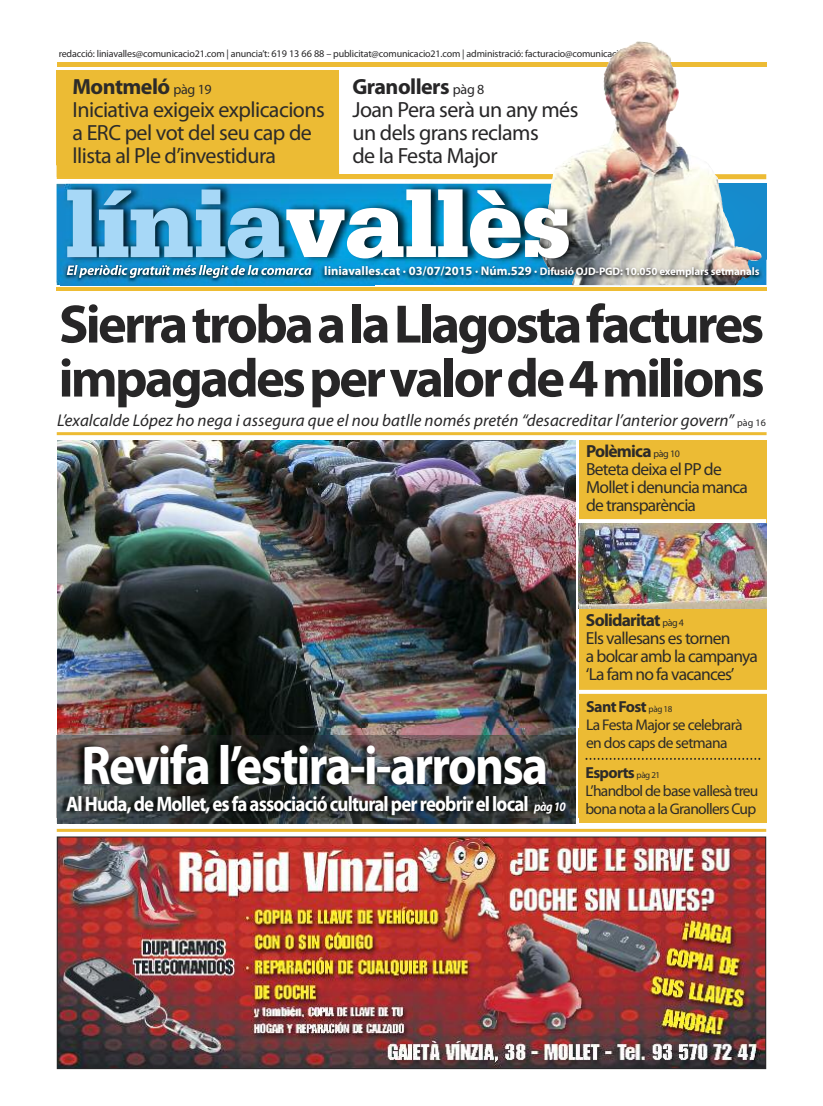
<style>
.page{position:relative;width:823px;height:1106px;background:#fff}
.page>*{position:absolute;margin:0;border:0;box-sizing:border-box;transform-origin:0 0}
.t1{font:900 100px "Serifa";letter-spacing:-.015em;color:#fff}
.t2{font:700 55px "Myriad Pro";letter-spacing:-.035em;color:#fff;scale:.9 1}
.t3{font:700 54.5px/54px "Myriad Pro";letter-spacing:-.05em;color:#272627}
.t4{font:22px/23px "Myriad Pro";letter-spacing:-.025em;color:#2d2b29}
.t5{font:22px/23px "Myriad Pro";letter-spacing:-.025em;color:#272627}
.t6{font:700 21px "Myriad Pro";letter-spacing:-.045em;color:#fff;scale:.9 1}
.t7{font:17.5px/18px "Myriad Pro";letter-spacing:-.045em;color:#2d2b29}
.t8{font:italic 17px "Myriad Pro";letter-spacing:.005em;color:#272627}
.t9{font:700 16px "Myriad Pro";letter-spacing:-.04em;color:#2d2b29}
.t10{font:15.5px/18px "Myriad Pro";letter-spacing:-.045em;color:#2d2b29}
.t11{font:700 12.5px "Myriad Pro";color:#fff}
.t12{font:700 11px "Myriad Pro";letter-spacing:-.015em;color:#fff}
.t13{font:10px "Myriad Pro";letter-spacing:-.015em;color:#272627}
.s1{font-size:10.2px}
.s2{font-weight:700}
.s3{font-size:14px}
.s4{color:#a7d8f7}
.s5{font-size:12.5px}
.s6{font-style:normal;font-size:10px}
.s7{font-size:10px}
.s8{font-style:italic;font-size:13px}
.s9{font-weight:400;font-size:9px}
</style>
<div class="page">
<div style="left:57px;top:62px;width:708px;height:5px;background:#edbb34"></div>
<svg style="left:676px;top:171px;width:91px;height:11px"></svg>
<img style="left:59px;top:838px;width:704px;height:229px">
<div style="left:57px;top:836px;width:708px;height:233px;border:1px solid #272627"></div>
<hr style="left:57px;top:829px;width:708px;height:3px;background:#edbb34">
<svg style="left:620px;top:184px;width:145px;height:76px;background:#9fc2cf"></svg>
<div style="left:57px;top:70px;width:282px;height:107px;background:#ecbb34"></div>
<img style="left:563px;top:41px;width:113px;height:201px">
<img style="left:56px;top:165px;width:483px;height:123px">
<div style="left:57px;top:174px;width:482px;height:5px;background:#eebc33"></div>
<svg style="left:56px;top:288px;width:4px;height:3px"></svg>
<img style="left:57px;top:184px;width:482px;height:101px">
<img style="left:57px;top:165px;width:282px;height:12px">
<img style="left:60px;top:260px;width:258px;height:31px">
<img style="left:60px;top:258px;width:314px;height:2px">
<img style="left:67px;top:265px;width:93px;height:13px">
<img style="left:539px;top:165px;width:81px;height:95px">
<img style="left:620px;top:260px;width:147px;height:30px">
<img style="left:620px;top:288px;width:145px;height:3px">
<img style="left:758px;top:260px;width:7px;height:25px">
<img style="left:575px;top:260px;width:183px;height:25px">
<img style="left:374px;top:285px;width:246px;height:6px">
<img style="left:374px;top:260px;width:201px;height:25px">
<img style="left:318px;top:260px;width:56px;height:31px">
<div style="left:578px;top:440px;width:187px;height:383px;background:#ecbb34"></div>
<svg style="left:578px;top:519px;width:187px;height:4px"></svg>
<svg style="left:578px;top:690px;width:189px;height:4px"></svg>
<img style="left:578px;top:523px;width:187px;height:85px">
<svg style="left:585px;top:758px;width:174px;height:2px"></svg>
<img style="left:57px;top:441px;width:517px;height:288px">
<img style="left:574px;top:729px;width:2px;height:7px">
<img style="left:56px;top:735px;width:1px;height:51px">
<img style="left:57px;top:729px;width:517px;height:57px">
<img style="left:574px;top:736px;width:2px;height:50px">
<img style="left:56px;top:786px;width:520px;height:38px">
<img style="left:57px;top:817px;width:517px;height:6px">
<hr style="left:57px;top:432px;width:709px;height:3px;background:#edbb34">
<p class="t13" style="left:59px;top:50px;width:596px">redacció: liniavalles@comunicacio21.com | anuncia’t: <span class="s1">619 13 66 88</span> – publicitat@comunicacio21.com | administració: facturacio@comunicacio21.com</p>
<p class="t4" style="left:72px;top:76px;width:254px"><span class="s2">Montmeló</span> <span class="s3">pàg 19<br></span>Iniciativa exigeix explicacions a ERC pel vot del seu cap de llista al Ple d’investidura</p>
<p class="t5" style="left:352px;top:76px;width:227px"><span class="s2">Granollers</span> <span class="s3">pàg 8<br></span>Joan Pera serà un any més un dels grans reclams<br>de la Festa Major</p>
<h1 class="t1" style="left:65px;top:189px;width:508px"><span class="s4">línia</span>vallès</h1>
<p class="t11" style="left:324px;top:266px;width:202px">liniavalles.cat · 03/07/2015 · Núm.52</p>
<p class="t12" style="left:524px;top:267px;width:236px"><span class="s5">9 ·</span> Difusió OJD-PGD: 10.050 exemplars setmanals</p>
<h3 class="t3" style="left:59px;top:301px;width:707px">SierratrobaalaLlagostafactures impagadespervalorde4milions</h3>
<p class="t8" style="left:57px;top:414px;width:710px">L’exalcalde López ho nega i assegura que el nou batlle només pretén “desacreditar l’anterior govern” <span class="s6">pàg 16</span></p>
<p class="t7" style="left:585px;top:443px;width:163px"><span class="s2">Polèmica</span> <span class="s7">pàg 10<br></span>Beteta deixa el PP de<br>Mollet i denuncia manca de transparència</p>
<h2 class="t2" style="left:82px;top:744px;width:520px">Revifa l’estira-i-arronsa</h2>
<p class="t6" style="left:66px;top:796px;width:556px">Al Huda, de Mollet, es fa associació cultural per reobrir el local <span class="s8">pàg10</span></p>
<p class="t7" style="left:585px;top:612px;width:173px"><span class="s2">Solidaritat</span> <span class="s7">pàg 4<br></span>Els vallesans es tornen<br>a bolcar amb la campanya ‘La fam no fa vacances’</p>
<p class="t9" style="left:585px;top:700px;width:88px">Sant Fost <span class="s9">pàg 18</span></p>
<p class="t10" style="left:585px;top:717px;width:158px">La Festa Major se celebrarà en dos caps de setmana</p>
<p class="t9" style="left:585px;top:766px;width:76px">Esports <span class="s9">pàg 21</span></p>
<p class="t10" style="left:585px;top:782px;width:174px">L’handbol de base vallesà treu bona nota a la Granollers Cup</p>
</div>
